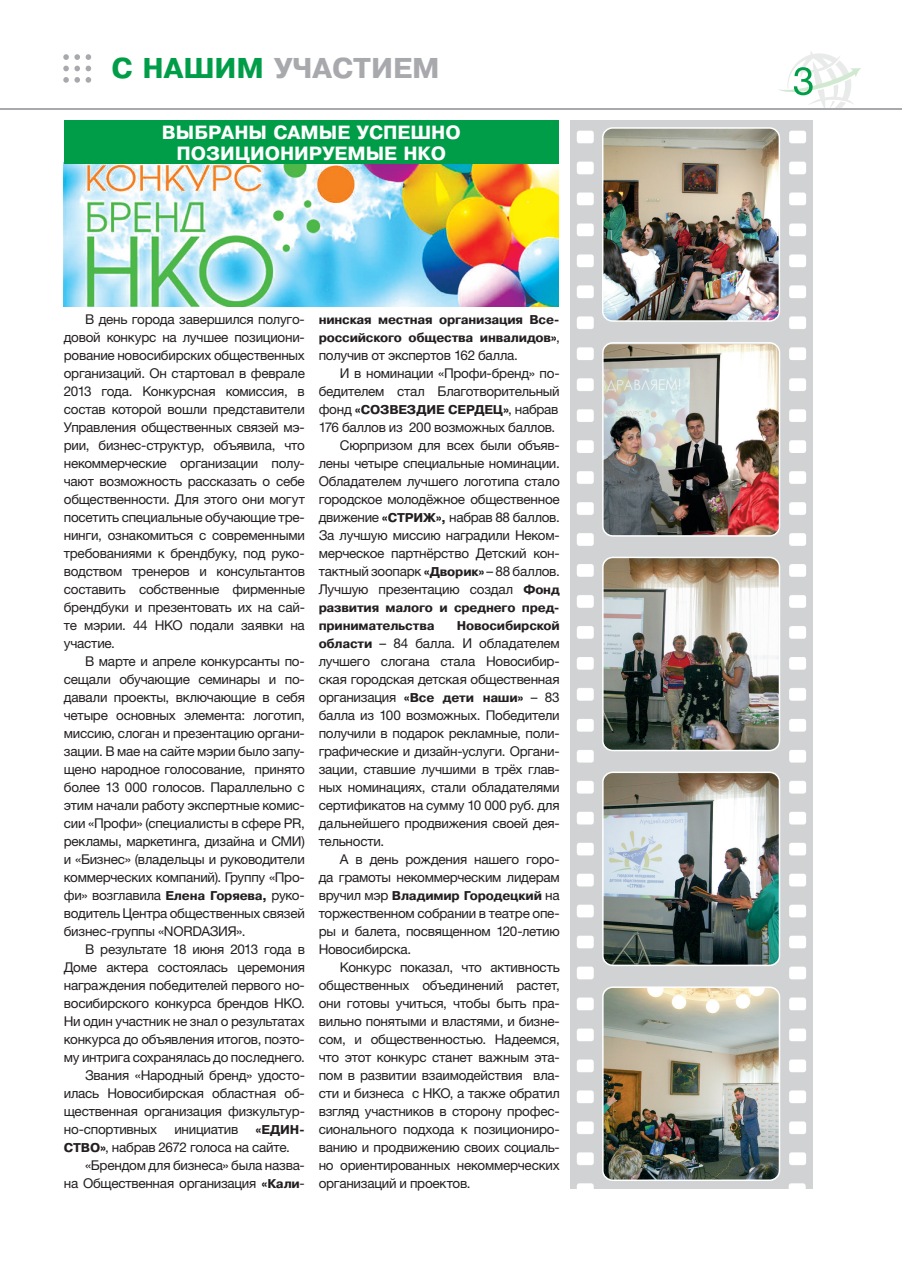
<style>
.page{position:relative;width:902px;height:1276px;background:#fff}
.page>*{position:absolute;margin:0;border:0;box-sizing:border-box;transform-origin:0 0}
.t1{font:700 27px "Pragmatica";color:#a8a9ad}
.t2{font:700 18px "Pragmatica";color:#fff}
.text_столбец{font:13.5px/18px "Helvetica Neue LTCYR";letter-spacing:-.02em;color:#231f20;text-align:justify}
.text_столбец-2{font:700 12px/18px "Pragmatica";letter-spacing:-.015em;color:#231f20}
.s1{color:#009d48}
.s2{font-family:"Pragmatica";font-weight:700;font-size:12px}
.s3{font-family:"Helvetica Neue LTCYR";font-weight:400;font-size:13.5px}
</style>
<div class="page">
<img style="left:63px;top:162px;width:495px;height:144px">
<div style="left:64px;top:120px;width:494px;height:44px;background:#009d48"></div>
<svg style="left:778px;top:52px;width:83px;height:56px"></svg>
<hr style="left:0;top:108px;width:901px;height:1px;background:#a8a9ad">
<svg style="left:63px;top:54px;width:17px;height:6px"></svg>
<svg style="left:63px;top:66px;width:17px;height:5px"></svg>
<svg style="left:63px;top:77px;width:17px;height:6px"></svg>
<svg style="left:86px;top:54px;width:5px;height:6px"></svg>
<svg style="left:86px;top:66px;width:5px;height:5px"></svg>
<svg style="left:86px;top:77px;width:5px;height:6px"></svg>
<img style="left:570px;top:120px;width:242px;height:1068px">
<img style="left:602px;top:557px;width:177px;height:193px">
<div style="left:602px;top:556px;width:178px;height:195px;border:2px solid #fff;border-radius:10px"></div>
<img style="left:602px;top:772px;width:177px;height:193px">
<div style="left:602px;top:771px;width:178px;height:195px;border:2px solid #fff;border-radius:10px"></div>
<img style="left:602px;top:987px;width:177px;height:193px">
<div style="left:602px;top:986px;width:178px;height:195px;border:2px solid #fff;border-radius:10px"></div>
<img style="left:602px;top:344px;width:177px;height:192px">
<div style="left:602px;top:342px;width:178px;height:195px;border:2px solid #fff;border-radius:10px"></div>
<img style="left:602px;top:128px;width:177px;height:193px">
<div style="left:602px;top:127px;width:178px;height:195px;border:2px solid #fff;border-radius:10px"></div>
<p class="t1" style="left:112px;top:53px;width:329px"><span class="s1">С НАШИМ</span> УЧАСТИЕМ</p>
<p class="t2" style="left:162px;top:122px;width:300px">ВЫБРАНЫ САМЫЕ УСПЕШНО</p>
<p class="t2" style="left:176px;top:144px;width:271px">ПОЗИЦИОНИРУЕМЫЕ НКО</p>
<p class="text_столбец" style="left:64px;top:310px;width:242px;text-indent:21px">В день города завершился полуго&shy;довой конкурс на лучшее позициони&shy;рование новосибирских общественных организаций. Он стартовал в феврале 2013 года. Конкурсная комиссия, в состав которой вошли представители Управления общественных связей мэ&shy;рии, бизнес-структур, объявила, что некоммерческие организации полу&shy;чают возможность рассказать о себе общественности. Для этого они могут посетить специальные обучающие тре&shy;нинги, ознакомиться с современными требованиями к брендбуку, под руко&shy;водством тренеров и консультантов составить собственные фирменные брендбуки и презентовать их на сай-</p>
<p class="text_столбец" style="left:64px;top:616px;width:242px">те мэрии. 44 НКО подали заявки на</p>
<p class="text_столбец" style="left:64px;top:634px;width:53px">участие.</p>
<p class="text_столбец" style="left:64px;top:652px;width:242px;text-indent:21px">В марте и апреле конкурсанты по&shy;сещали обучающие семинары и по&shy;давали проекты, включающие в себя четыре основных элемента: логотип, миссию, слоган и презентацию органи&shy;зации. В мае на сайте мэрии было запу&shy;щено народное голосование, принято более 13 000 голосов. Параллельно с этим начали работу экспертные комис&shy;сии «Профи» (специалисты в сфере PR, рекламы, маркетинга, дизайна и СМИ) и «Бизнес» (владельцы и руководители коммерческих компаний). Группу «Про&shy;фи» возглавила <span class="s2">Елена Горяева,</span> руко&shy;водитель Центра общественных связей бизнес-группы «NORDАЗИЯ».</p>
<p class="text_столбец" style="left:64px;top:940px;width:242px;text-indent:21px">В результате 18 июня 2013 года в Доме актера состоялась церемония награждения победителей первого но&shy;восибирского конкурса брендов НКО.<br>Ни один участник не знал о результатах конкурса до объявления итогов, поэто&shy;му интрига сохранялась до последнего.</p>
<p class="text_столбец" style="left:85px;top:1066px;width:221px">Звания «Народный бренд» удосто-</p>
<p class="text_столбец" style="left:64px;top:1084px;width:242px">илась Новосибирская областная об&shy;щественная организация физкультур-</p>
<p class="text_столбец" style="left:64px;top:1120px;width:95px">но-спортивных</p>
<p class="text_столбец" style="left:174px;top:1120px;width:65px">инициатив</p>
<p class="text_столбец-2" style="left:255px;top:1121px;width:51px">«ЕДИН-</p>
<p class="text_столбец" style="left:64px;top:1138px;width:227px"><span class="s2">СТВО»</span>, набрав 2672 голоса на сайте.</p>
<p class="text_столбец" style="left:64px;top:1156px;width:242px;text-align:right">«Брендом для бизнеса» была назва-<br>на Общественная организация <span class="s2">«Кали</span>-</p>
<p class="text_столбец-2" style="left:318px;top:311px;width:242px">нинская местная организация Все&shy;российского общества инвалидов»<span class="s3">,</span></p>
<p class="text_столбец" style="left:318px;top:346px;width:201px">получив от экспертов 162 балла.</p>
<p class="text_столбец" style="left:318px;top:364px;width:242px;text-align:right">И в номинации «Профи-бренд» по&shy;бедителем стал Благотворительный</p>
<p class="text_столбец-2" style="left:318px;top:401px;width:241px"><span class="s3">фонд</span> «СОЗВЕЗДИЕ СЕРДЕЦ»<span class="s3">, набрав</span></p>
<p class="text_столбец" style="left:318px;top:418px;width:238px">176 баллов из 200 возможных баллов.</p>
<p class="text_столбец" style="left:318px;top:436px;width:242px;text-indent:21px">Сюрпризом для всех были объяв&shy;лены четыре специальные номинации.<br>Обладателем лучшего логотипа стало городское молодёжное общественное движение <span class="s2">«СТРИЖ»,</span> набрав 88 баллов.</p>
<p class="text_столбец" style="left:318px;top:526px;width:242px">За лучшую миссию наградили Неком&shy;мерческое партнёрство Детский кон&shy;тактный зоопарк <span class="s2">«Дворик»</span> – 88 баллов.</p>
<p class="text_столбец" style="left:318px;top:580px;width:242px">Лучшую презентацию создал <span class="s2">Фонд</span></p>
<p class="text_столбец-2" style="left:318px;top:599px;width:242px">развития малого и среднего пред&shy;принимательства</p>
<p class="text_столбец-2" style="left:457px;top:617px;width:104px">Новосибирской</p>
<p class="text_столбец" style="left:318px;top:634px;width:242px"><span class="s2">области</span> – 84 балла. И обладателем лучшего слогана стала Новосибир&shy;ская городская детская общественная организация <span class="s2">«Все дети наши»</span> – 83 балла из 100 возможных. Победители получили в подарок рекламные, поли&shy;графические и дизайн-услуги. Органи&shy;зации, ставшие лучшими в трёх глав&shy;ных номинациях, стали обладателями сертификатов на сумму 10 000 руб. для дальнейшего продвижения своей дея&shy;тельности.</p>
<p class="text_столбец" style="left:318px;top:850px;width:242px;text-align:right">А в день рождения нашего горо-<br>да грамоты некоммерческим лидерам</p>
<p class="text_столбец-2" style="left:318px;top:887px;width:242px"><span class="s3">вручил мэр</span> Владимир Городецкий <span class="s3">на</span></p>
<p class="text_столбец" style="left:318px;top:904px;width:242px">торжественном собрании в театре опе&shy;ры и балета, посвященном 120-летию Новосибирска.</p>
<p class="text_столбец" style="left:318px;top:958px;width:242px;text-indent:21px">Конкурс показал, что активность общественных объединений растет, они готовы учиться, чтобы быть пра&shy;вильно понятыми и властями, и бизне&shy;сом, и общественностью. Надеемся, что этот конкурс станет важным эта&shy;пом в развитии взаимодействия вла&shy;сти и бизнеса с НКО, а также обратил взгляд участников в сторону профес&shy;сионального подхода к позициониро&shy;ванию и продвижению своих социаль&shy;но ориентированных некоммерческих организаций и проектов.</p>
</div>
